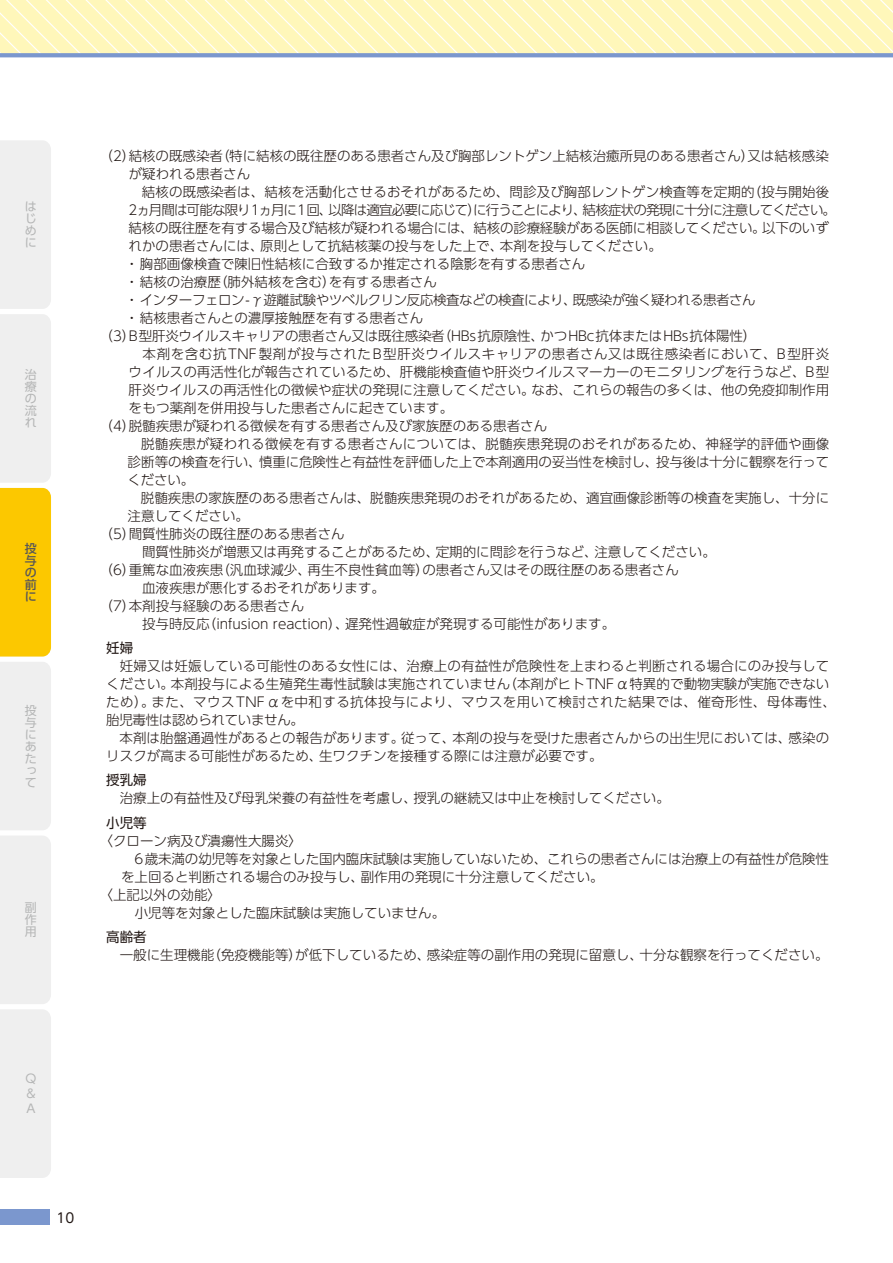
<style>
.page{position:relative;width:893px;height:1263px;background:#fff}
.page>*{position:absolute;margin:0;border:0;box-sizing:border-box;transform-origin:0 0}
.t1{font:300 13.5px/18px "UD Shin Go Pro";color:#221815}
.t2{font:300 13.5px "UD Shin Go Pro";letter-spacing:-.065em;color:#221815}
.t3{font:300 13.5px "UD Shin Go Pro";letter-spacing:.045em;color:#221815}
.t4{font:300 13.5px "UD Shin Go Pro";letter-spacing:.02em;color:#221815}
.t5{font:300 13.5px "UD Shin Go Pro";letter-spacing:-.035em;color:#221815}
.t6{font:13.5px "UD Shin Go Pro";color:#221815}
.t7{font:12px/12px "UD Shin Go Pro";color:#b5b6b6;text-align:justify}
.t8{font:500 12px/12px "UD Shin Go Pro";color:#595757;text-align:justify}
</style>
<div class="page">
<div style="left:0;top:1209px;width:50px;height:16px;background:#7b97ce"></div>
<div style="left:0;top:662px;width:51px;height:516px;background:#efefef"></div>
<svg style="left:0;top:0;width:893px;height:53px;background:#fff7bf"></svg>
<svg style="left:0;top:53px;width:893px;height:4px;background:#7f9acd"></svg>
<svg style="left:0;top:140px;width:51px;height:516px"></svg>
<p class="t7" style="left:25px;top:200px;width:13px">はじめに</p>
<p class="t7" style="left:25px;top:368px;width:13px">治療の流れ</p>
<p class="t8" style="left:25px;top:542px;width:13px">投与の前に</p>
<p class="t7" style="left:25px;top:704px;width:13px">投与にあたって</p>
<p class="t7" style="left:25px;top:901px;width:13px">副作用</p>
<p class="t1" style="left:100px;top:146px;width:731px">（2）結核の既感染者（特に結核の既往歴のある患者さん及び胸部レントゲン上結核治癒所見のある患者さん）又は結核感染</p>
<p class="t1" style="left:129px;top:164px;width:123px">が疑われる患者さん</p>
<p class="t1" style="left:129px;top:182px;width:702px">　結核の既感染者は、結核を活動化させるおそれがあるため、問診及び胸部レントゲン検査等を定期的（投与開始後</p>
<p class="t2" style="left:129px;top:199px;width:709px">2ヵ月間は可能な限り1ヵ月に1回、以降は適宜必要に応じて）に行うことにより、結核症状の発現に十分に注意してください。</p>
<p class="t1" style="left:129px;top:218px;width:702px">結核の既往歴を有する場合及び結核が疑われる場合には、結核の診療経験がある医師に相談してください。以下のいず</p>
<p class="t1" style="left:129px;top:236px;width:535px">れかの患者さんには、原則として抗結核薬の投与をした上で、本剤を投与してください。</p>
<p class="t1" style="left:125px;top:254px;width:462px">・ 胸部画像検査で陳旧性結核に合致するか推定される陰影を有する患者さん</p>
<p class="t1" style="left:125px;top:272px;width:313px">・ 結核の治療歴（肺外結核を含む）を有する患者さん</p>
<p class="t5" style="left:125px;top:289px;width:632px">・ インターフェロン-γ遊離試験やツベルクリン反応検査などの検査により、既感染が強く疑われる患者さん</p>
<p class="t1" style="left:125px;top:308px;width:300px">・ 結核患者さんとの濃厚接触歴を有する患者さん</p>
<p class="t1" style="left:100px;top:326px;width:658px">（3）B型肝炎ウイルスキャリアの患者さん又は既往感染者（HBs抗原陰性、かつHBc抗体またはHBs抗体陽性）</p>
<p class="t3" style="left:129px;top:343px;width:702px">　本剤を含む抗TNF製剤が投与されたB型肝炎ウイルスキャリアの患者さん又は既往感染者において、B型肝炎</p>
<p class="t1" style="left:129px;top:362px;width:702px">ウイルスの再活性化が報告されているため、肝機能検査値や肝炎ウイルスマーカーのモニタリングを行うなど、B型</p>
<p class="t1" style="left:129px;top:380px;width:702px">肝炎ウイルスの再活性化の徴候や症状の発現に注意してください。なお、これらの報告の多くは、他の免疫抑制作用</p>
<p class="t1" style="left:129px;top:398px;width:326px">をもつ薬剤を併用投与した患者さんに起きています。</p>
<p class="t1" style="left:100px;top:416px;width:449px">（4）脱髄疾患が疑われる徴候を有する患者さん及び家族歴のある患者さん</p>
<p class="t4" style="left:128px;top:433px;width:703px">　脱髄疾患が疑われる徴候を有する患者さんについては、脱髄疾患発現のおそれがあるため、神経学的評価や画像</p>
<p class="t1" style="left:128px;top:452px;width:703px">診断等の検査を行い、慎重に危険性と有益性を評価した上で本剤適用の妥当性を検討し、投与後は十分に観察を行って</p>
<p class="t1" style="left:128px;top:470px;width:68px">ください。</p>
<p class="t1" style="left:128px;top:488px;width:703px">　脱髄疾患の家族歴のある患者さんは、脱髄疾患発現のおそれがあるため、適宜画像診断等の検査を実施し、十分に</p>
<p class="t1" style="left:128px;top:506px;width:123px">注意してください。</p>
<p class="t1" style="left:100px;top:524px;width:247px">（5）間質性肺炎の既往歴のある患者さん</p>
<p class="t1" style="left:129px;top:542px;width:589px">　間質性肺炎が増悪又は再発することがあるため、定期的に問診を行うなど、注意してください。</p>
<p class="t1" style="left:100px;top:560px;width:581px">（6）重篤な血液疾患（汎血球減少、再生不良性貧血等）の患者さん又はその既往歴のある患者さん</p>
<p class="t1" style="left:129px;top:578px;width:258px">　血液疾患が悪化するおそれがあります。</p>
<p class="t1" style="left:100px;top:596px;width:206px">（7）本剤投与経験のある患者さん</p>
<p class="t1" style="left:129px;top:614px;width:488px">　投与時反応（infusion reaction）、遅発性過敏症が発現する可能性があります。</p>
<p class="t6" style="left:106px;top:637px;width:28px">妊婦</p>
<p class="t1" style="left:106px;top:656px;width:731px">　妊婦又は妊娠している可能性のある女性には、治療上の有益性が危険性を上まわると判断される場合にのみ投与してください。本剤投与による生殖発生毒性試験は実施されていません（本剤がヒトTNFα特異的で動物実験が実施できないため）。また、マウスTNFαを中和する抗体投与により、マウスを用いて検討された結果では、催奇形性、母体毒性、胎児毒性は認められていません。<br>　本剤は胎盤通過性があるとの報告があります。従って、本剤の投与を受けた患者さんからの出生児においては、感染のリスクが高まる可能性があるため、生ワクチンを接種する際には注意が必要です。</p>
<p class="t6" style="left:106px;top:769px;width:42px">授乳婦</p>
<p class="t1" style="left:106px;top:789px;width:565px">　治療上の有益性及び母乳栄養の有益性を考慮し、授乳の継続又は中止を検討してください。</p>
<p class="t6" style="left:106px;top:812px;width:42px">小児等</p>
<p class="t1" style="left:100px;top:831px;width:204px">〈クローン病及び潰瘍性大腸炎〉</p>
<p class="t1" style="left:121px;top:849px;width:709px">　6歳未満の幼児等を対象とした国内臨床試験は実施していないため、これらの患者さんには治療上の有益性が危険性</p>
<p class="t1" style="left:121px;top:867px;width:484px">を上回ると判断される場合のみ投与し、副作用の発現に十分注意してください。</p>
<p class="t1" style="left:100px;top:885px;width:123px">〈上記以外の効能〉</p>
<p class="t1" style="left:121px;top:903px;width:325px">　小児等を対象とした臨床試験は実施していません。</p>
<p class="t6" style="left:106px;top:926px;width:42px">高齢者</p>
<p class="t1" style="left:106px;top:945px;width:724px">　一般に生理機能（免疫機能等）が低下しているため、感染症等の副作用の発現に留意し、十分な観察を行ってください。</p>
<p class="t7" style="left:25px;top:1071px;width:12px;line-height:15px">Q &amp; A</p>
<p class="t6" style="left:57px;top:1206px;width:19px">10</p>
</div>
